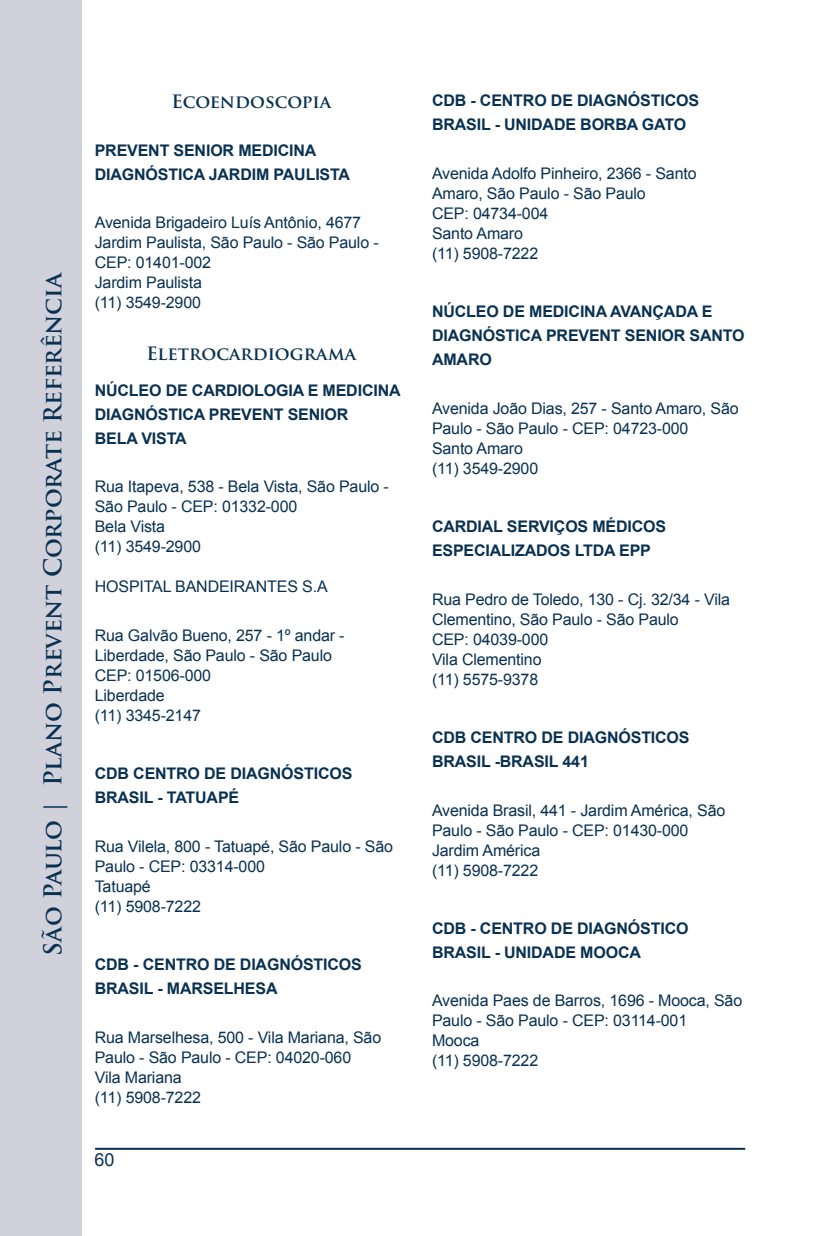
<style>
.page{position:relative;width:840px;height:1236px;background:#fff}
.page>*{position:absolute;margin:0;border:0;box-sizing:border-box;transform-origin:0 0}
.t1{font:700 24px "Trajan Pro";letter-spacing:-.01em;color:#093152}
.t2{font:700 18px "Trajan Pro";color:#093152}
.t3{font:18px "Arial";color:#093152}
.t4{font:16px/20px "Arial";letter-spacing:-.01em;color:#093152}
.t5{font:700 16px/24px "Arial";letter-spacing:-.01em;color:#093152}
</style>
<div class="page">
<div style="left:0;top:0;width:82px;height:1236px;background:#d0d1da"></div>
<hr style="left:95px;top:1148px;width:649px;height:2px;background:#093152">
<h1 class="t1" style="left:38px;top:955px;width:686px;rotate:-90deg">São Paulo | Plano Prevent Corporate Referência</h1>
<p class="t2" style="left:171px;top:90px;width:161px">Ecoendoscopia</p>
<p class="t5" style="left:95px;top:138px;width:257px">PREVENT SENIOR MEDICINA<br>DIAGNÓSTICA JARDIM PAULISTA</p>
<p class="t4" style="left:95px;top:213px;width:285px">Avenida Brigadeiro Luís Antônio, 4677<br>Jardim Paulista, São Paulo - São Paulo -<br>CEP: 01401-002<br>Jardim Paulista<br>(11) 3549-2900</p>
<p class="t2" style="left:146px;top:343px;width:211px">Eletrocardiograma</p>
<p class="t5" style="left:95px;top:379px;width:307px">NÚCLEO DE CARDIOLOGIA E MEDICINA<br>DIAGNÓSTICA PREVENT SENIOR<br>BELA VISTA</p>
<p class="t4" style="left:95px;top:477px;width:295px">Rua Itapeva, 538 - Bela Vista, São Paulo -<br>São Paulo - CEP: 01332-000<br>Bela Vista<br>(11) 3549-2900</p>
<p class="t4" style="left:95px;top:577px;width:234px">HOSPITAL BANDEIRANTES S.A</p>
<p class="t4" style="left:95px;top:626px;width:251px">Rua Galvão Bueno, 257 - 1º andar -<br>Liberdade, São Paulo - São Paulo<br>CEP: 01506-000<br>Liberdade<br>(11) 3345-2147</p>
<p class="t5" style="left:95px;top:762px;width:259px">CDB CENTRO DE DIAGNÓSTICOS<br>BRASIL - TATUAPÉ</p>
<p class="t4" style="left:95px;top:837px;width:299px">Rua Vilela, 800 - Tatuapé, São Paulo - São<br>Paulo - CEP: 03314-000<br>Tatuapé<br>(11) 5908-7222</p>
<p class="t5" style="left:95px;top:953px;width:268px">CDB - CENTRO DE DIAGNÓSTICOS<br>BRASIL - MARSELHESA</p>
<p class="t4" style="left:95px;top:1027px;width:288px">Rua Marselhesa, 500 - Vila Mariana, São<br>Paulo - São Paulo - CEP: 04020-060<br>Vila Mariana<br>(11) 5908-7222</p>
<p class="t3" style="left:94px;top:1148px;width:22px">60</p>
<p class="t5" style="left:432px;top:89px;width:268px">CDB - CENTRO DE DIAGNÓSTICOS<br>BRASIL - UNIDADE BORBA GATO</p>
<p class="t4" style="left:432px;top:164px;width:266px">Avenida Adolfo Pinheiro, 2366 - Santo<br>Amaro, São Paulo - São Paulo<br>CEP: 04734-004<br>Santo Amaro<br>(11) 5908-7222</p>
<p class="t5" style="left:432px;top:300px;width:314px">NÚCLEO DE MEDICINA AVANÇADA E<br>DIAGNÓSTICA PREVENT SENIOR SANTO<br>AMARO</p>
<p class="t4" style="left:432px;top:398px;width:308px">Avenida João Dias, 257 - Santo Amaro, São<br>Paulo - São Paulo - CEP: 04723-000<br>Santo Amaro<br>(11) 3549-2900</p>
<p class="t5" style="left:432px;top:515px;width:235px">CARDIAL SERVIÇOS MÉDICOS<br>ESPECIALIZADOS LTDA EPP</p>
<p class="t4" style="left:432px;top:589px;width:299px">Rua Pedro de Toledo, 130 - Cj. 32/34 - Vila<br>Clementino, São Paulo - São Paulo<br>CEP: 04039-000<br>Vila Clementino<br>(11) 5575-9378</p>
<p class="t5" style="left:432px;top:726px;width:259px">CDB CENTRO DE DIAGNÓSTICOS<br>BRASIL -BRASIL 441</p>
<p class="t4" style="left:432px;top:800px;width:294px">Avenida Brasil, 441 - Jardim América, São<br>Paulo - São Paulo - CEP: 01430-000<br>Jardim América<br>(11) 5908-7222</p>
<p class="t5" style="left:432px;top:916px;width:258px">CDB - CENTRO DE DIAGNÓSTICO<br>BRASIL - UNIDADE MOOCA</p>
<p class="t4" style="left:432px;top:991px;width:311px">Avenida Paes de Barros, 1696 - Mooca, São<br>Paulo - São Paulo - CEP: 03114-001<br>Mooca<br>(11) 5908-7222</p>
</div>
